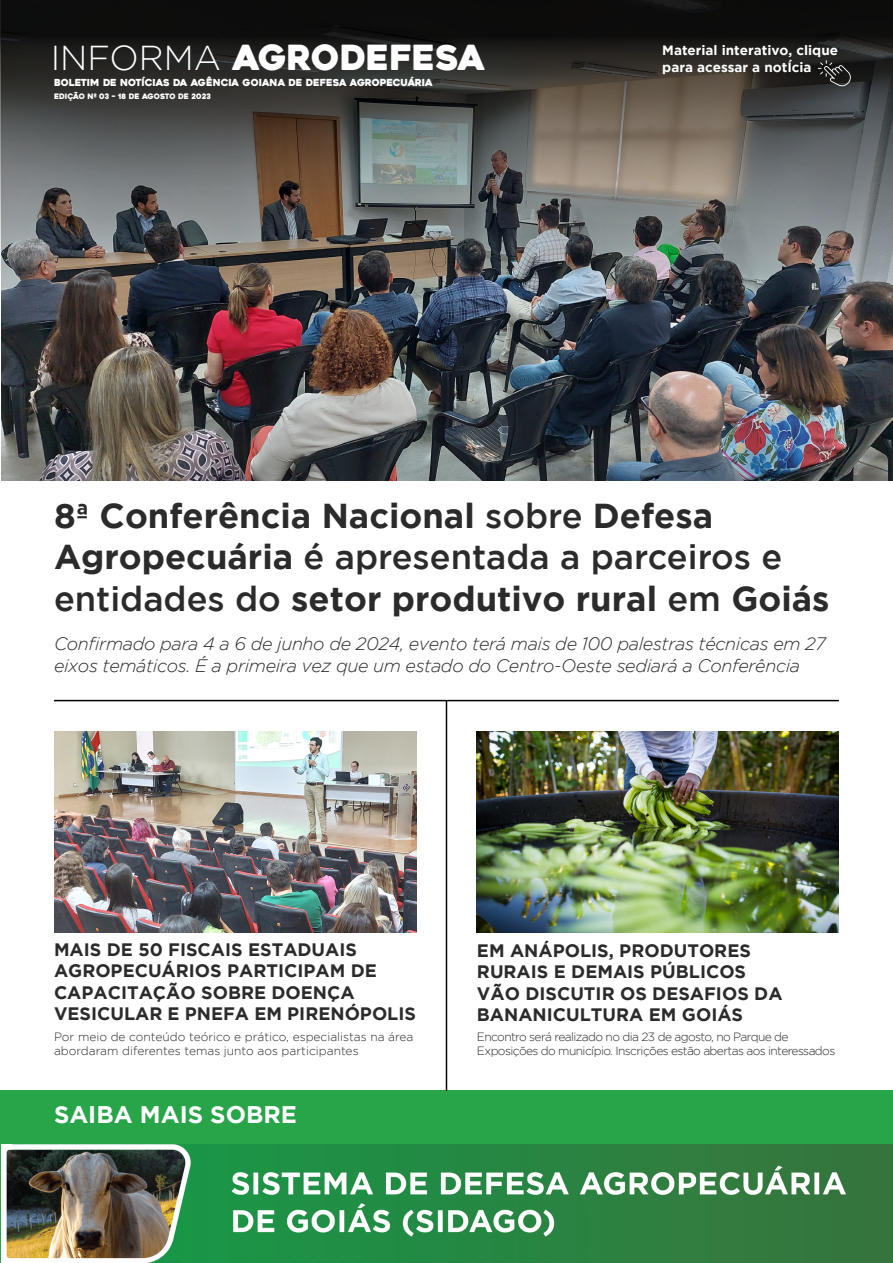
<style>
.page{position:relative;width:893px;height:1263px;background:#fff}
.page>*{position:absolute;margin:0;border:0;box-sizing:border-box;transform-origin:0 0}
.t1{font:700 34.5px/41.4px "Gotham";color:#2b2b2b}
.t2{font:34.5px "Heavitas";color:#fff}
.t3{font:700 24px "Gotham";color:#fff}
.t4{font:700 18px/21.6px "Gotham";color:#2b2b2b}
.t5{font:italic 300 18px/21.6px "Gotham";letter-spacing:-.02em;color:#2b2b2b}
.t6{font:700 13.5px/16.2px "Gotham";color:#fff}
.t7{font:300 12px/14.4px "Gotham";letter-spacing:-.05em;color:#2b2b2b}
.t8{font:300 12px/14.4px "Gotham";color:#2b2b2b}
.t9{font:9.6px "Heavitas";color:#fff}
.t10{font:7.5px "Heavitas";letter-spacing:-.005em;color:#fff}
.s1{font-family:"Gotham";font-weight:300}
.s2{font-weight:500}
</style>
<div class="page">
<div style="left:0;top:1091px;width:893px;height:172px;background:#28a449"></div>
<img style="left:0;top:0;width:893px;height:480px">
<hr style="left:54px;top:700px;width:785px;height:1px;background:#000">
<hr style="left:446px;top:701px;width:1px;height:390px;background:#000">
<svg style="left:818px;top:60px;width:33px;height:26px"></svg>
<img style="left:1px;top:1144px;width:892px;height:119px">
<img style="left:54px;top:731px;width:362px;height:201px">
<img style="left:477px;top:731px;width:362px;height:201px">
<h1 class="t2" style="left:51px;top:36px;width:436px"><span class="s1">INFORMA</span> AGRODEFESA</h1>
<p class="t9" style="left:54px;top:77px;width:380px">BOLETIM DE NOTÍCIAS DA AGÊNCIA GOIANA DE DEFESA AGROPECUÁRIA</p>
<p class="t10" style="left:54px;top:92px;width:158px">EDIÇÃO Nº 03 – 18 DE AGOSTO DE 2023</p>
<p class="t6" style="left:662px;top:42px;width:177px">Material interativo, clique para acessar a notÍcia</p>
<h1 class="t1" style="left:54px;top:494px;width:777px">8ª Conferência Nacional <span class="s2">sobre</span> Defesa<br>Agropecuária <span class="s2">é apresentada a parceiros e entidades do</span> setor produtivo rural <span class="s2">em</span> Goiás</h1>
<p class="t5" style="left:54px;top:633px;width:773px">Confirmado para 4 a 6 de junho de 2024, evento terá mais de 100 palestras técnicas em 27 eixos temáticos. É a primeira vez que um estado do Centro-Oeste sediará a Conferência</p>
<p class="t4" style="left:54px;top:938px;width:363px">MAIS DE 50 FISCAIS ESTADUAIS<br>AGROPECUÁRIOS PARTICIPAM DE<br>CAPACITAÇÃO SOBRE DOENÇA<br>VESICULAR E PNEFA EM PIRENÓPOLIS</p>
<p class="t4" style="left:477px;top:939px;width:307px">EM ANÁPOLIS, PRODUTORES<br>RURAIS E DEMAIS PÚBLICOS<br>VÃO DISCUTIR OS DESAFIOS DA<br>BANANICULTURA EM GOIÁS</p>
<p class="t8" style="left:54px;top:1029px;width:361px">Por meio de conteúdo teórico e prático, especialistas na área abordaram diferentes temas junto aos participantes</p>
<p class="t7" style="left:477px;top:1029px;width:360px">Encontro será realizado no dia 23 de agosto, no Parque de<br>Exposições do município. Inscrições estão abertas aos interessados</p>
<h2 class="t3" style="left:54px;top:1101px;width:244px">SAIBA MAIS SOBRE</h2>
</div>
